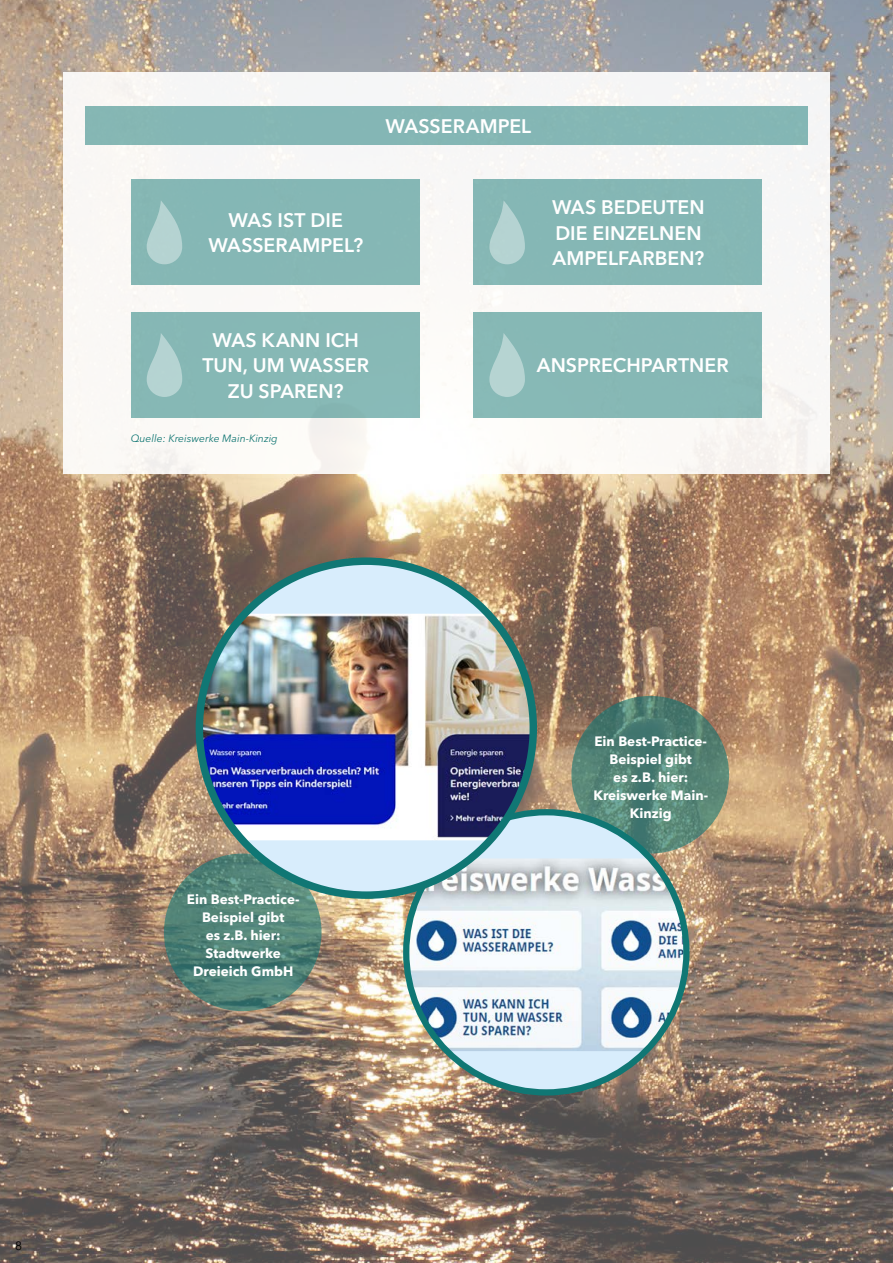
<style>
.page{position:relative;width:893px;height:1263px;background:#fff}
.page>*{position:absolute;margin:0;border:0;box-sizing:border-box;transform-origin:0 0}
.t1{font:600 19.5px/25.5px "Avenir Next LT Pro";letter-spacing:.005em;color:#fff;text-align:center}
.t2{font:700 13.5px/18px "Avenir Next LT Pro";color:#fff;text-align:center}
.t3{font:12px "Avenir Next LT Pro";color:#000}
.t4{font:italic 10.5px "Avenir Next LT Pro";color:#127774}
</style>
<div class="page">
<img style="left:0;top:0;width:893px;height:1263px">
<div style="left:63px;top:72px;width:766px;height:402px;background:#f9f7f6"></div>
<svg style="left:164px;top:853px;width:158px;height:158px;fill:#528578"></svg>
<svg style="left:571px;top:696px;width:158px;height:157px"></svg>
<div style="left:85px;top:106px;width:723px;height:38px;background:#84b6b5"></div>
<div style="left:131px;top:180px;width:288px;height:105px;background:#85b7b5"></div>
<div style="left:131px;top:312px;width:288px;height:105px;background:#87b8b5"></div>
<div style="left:473px;top:180px;width:289px;height:105px;background:#85b7b5"></div>
<div style="left:473px;top:312px;width:289px;height:105px;background:#86b8b5"></div>
<div style="left:406px;top:812px;width:280px;height:280px;background:#d8edfc;border-radius:50%"></div>
<img style="left:406px;top:858px;width:280px;height:193px">
<div style="left:199px;top:561px;width:334px;height:334px;background:#d8edfc;border-radius:50%"></div>
<img style="left:199px;top:614px;width:334px;height:226px">
<svg style="left:147px;top:201px;width:35px;height:63px"></svg>
<svg style="left:147px;top:333px;width:35px;height:64px"></svg>
<svg style="left:489px;top:201px;width:36px;height:63px"></svg>
<svg style="left:489px;top:333px;width:36px;height:64px"></svg>
<h1 class="t1" style="left:385px;top:113px;width:147px">WASSERAMPEL</h1>
<h1 class="t1" style="left:208px;top:207px;width:156px">WAS IST DIE<br>WASSERAMPEL?</h1>
<h1 class="t1" style="left:552px;top:194px;width:154px;text-align:left">WAS BEDEUTEN<br>DIE EINZELNEN<br>AMPELFARBEN?</h1>
<h1 class="t1" style="left:202px;top:327px;width:168px">WAS KANN ICH<br>TUN, UM WASSER<br>ZU SPAREN?</h1>
<p class="t4" style="left:131px;top:432px;width:149px">Quelle: Kreiswerke Main-Kinzig</p>
<h1 class="t1" style="left:537px;top:353px;width:193px">ANSPRECHPARTNER</h1>
<p class="t3" style="left:15px;top:1239px;width:8px">8</p>
<p class="t2" style="left:187px;top:890px;width:114px">Ein Best-Practice-<br>Beispiel gibt<br>es z.B. hier:<br>Stadtwerke<br>Dreieich GmbH</p>
<p class="t2" style="left:593px;top:732px;width:116px">Ein Best-Practice-<br>Beispiel gibt<br>es z.B. hier:<br>Kreiswerke Main-<br>Kinzig</p>
</div>
